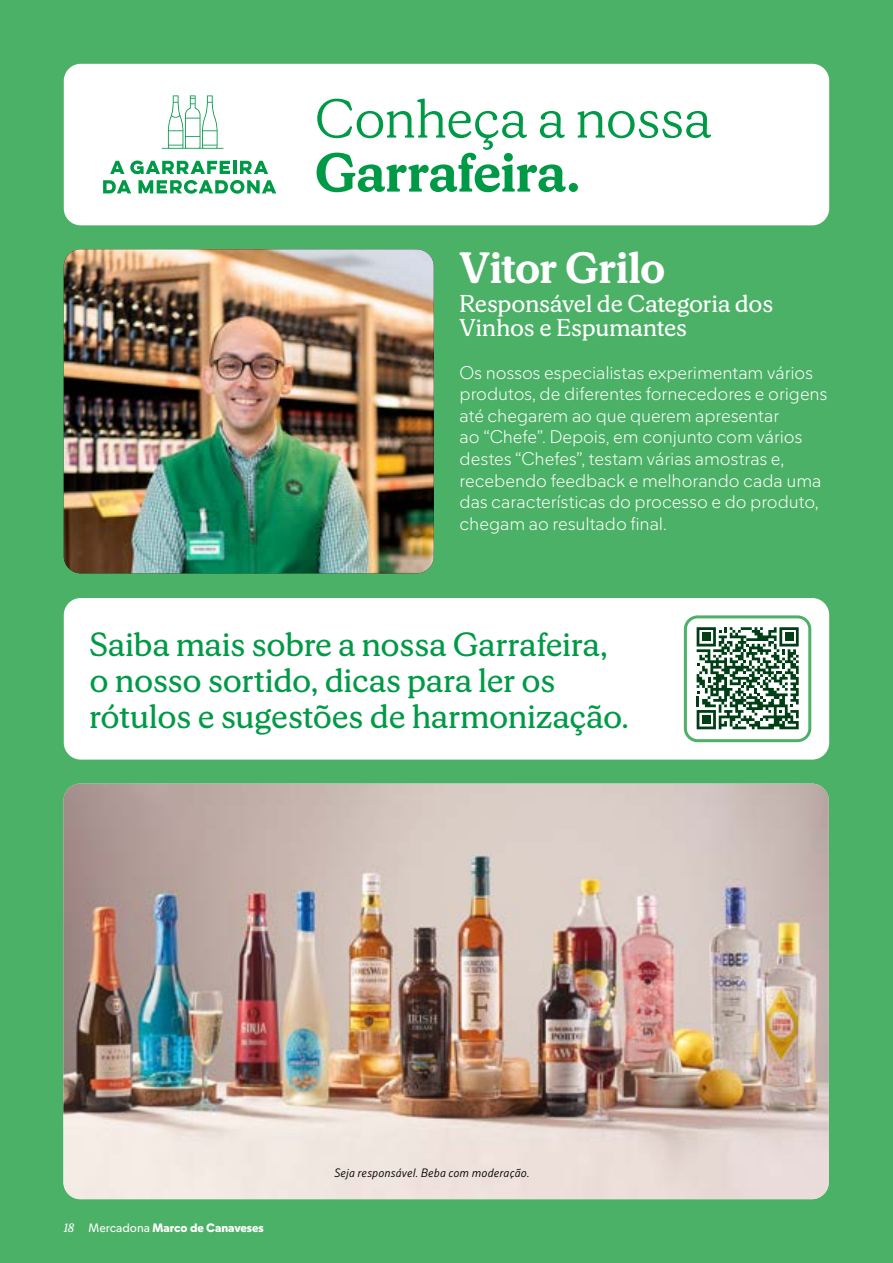
<style>
.page{position:relative;width:893px;height:1263px;background:#4bb166}
.page>*{position:absolute;margin:0;border:0;box-sizing:border-box;transform-origin:0 0}
.t1{font:300 54px "Mercadona Serif";letter-spacing:-.01em;color:#009a47}
.t2{font:700 54px "Mercadona Serif";color:#009a47}
.t3{font:700 43.2px "Mercadona Serif";letter-spacing:-.005em;color:#fff}
.t4{font:33px/36px "Mercadona Serif";color:#009a47}
.t5{font:24px/24px "Mercadona Serif";letter-spacing:-.005em;color:#fff}
.t6{font:200 18px/21.6px "Mercadona Sans";letter-spacing:-.005em;color:#fff}
.t7{font:italic 300 12px "Mercadona Sans";letter-spacing:.01em;color:#000}
.t8{font:800 12px "Mercadona Sans";color:#fff}
.s1{font-family:"Mercadona Serif";font-weight:400;font-style:italic}
.s2{font-weight:400}
</style>
<div class="page">
<div style="left:64px;top:64px;width:765px;height:161px;background:#fff;border-radius:17px"></div>
<img style="left:63px;top:783px;width:766px;height:416px">
<svg style="left:162px;top:95px;width:62px;height:54px"></svg>
<svg style="left:110px;top:161px;width:14px;height:13px"></svg>
<svg style="left:130px;top:161px;width:100px;height:13px"></svg>
<hr style="left:233px;top:161px;width:4px;height:13px;background:#009a47">
<svg style="left:240px;top:161px;width:28px;height:13px"></svg>
<svg style="left:103px;top:180px;width:28px;height:13px"></svg>
<svg style="left:138px;top:180px;width:138px;height:14px"></svg>
<img style="left:64px;top:249px;width:370px;height:324px">
<div style="left:64px;top:598px;width:765px;height:162px;background:#fff;border-radius:17px"></div>
<div style="left:684px;top:615px;width:127px;height:127px;border:3px solid #4bb166;border-radius:12px"></div>
<svg style="left:697px;top:627px;width:102px;height:102px"></svg>
<div style="left:702px;top:633px;width:8px;height:8px;background:#003e15"></div>
<div style="left:785px;top:633px;width:8px;height:8px;background:#003e15"></div>
<div style="left:702px;top:715px;width:8px;height:9px;background:#003e15"></div>
<h1 class="t1" style="left:315px;top:80px;width:398px">Conheça a nossa</h1>
<h1 class="t2" style="left:315px;top:132px;width:267px">Garrafeira.</h1>
<h2 class="t3" style="left:460px;top:236px;width:207px">Vitor Grilo</h2>
<h3 class="t5" style="left:460px;top:290px;width:315px">Responsável de Categoria dos<br>Vinhos e Espumantes</h3>
<p class="t6" style="left:460px;top:361px;width:369px">Os nossos especialistas experimentam vários produtos, de diferentes fornecedores e origens até chegarem ao que querem apresentar<br>ao “Chefe”. Depois, em conjunto com vários destes “Chefes”, testam várias amostras e, recebendo feedback e melhorando cada uma das características do processo e do produto, chegam ao resultado final.</p>
<h3 class="t4" style="left:90px;top:624px;width:541px">Saiba mais sobre a nossa Garrafeira, o nosso sortido, dicas para ler os rótulos e sugestões de harmonização.</h3>
<p class="t8" style="left:64px;top:1219px;width:202px"><span class="s1">18</span> <span class="s2">Mercadona</span> Marco de Canaveses</p>
<p class="t7" style="left:334px;top:1164px;width:197px">Seja responsável. Beba com moderação.</p>
</div>
